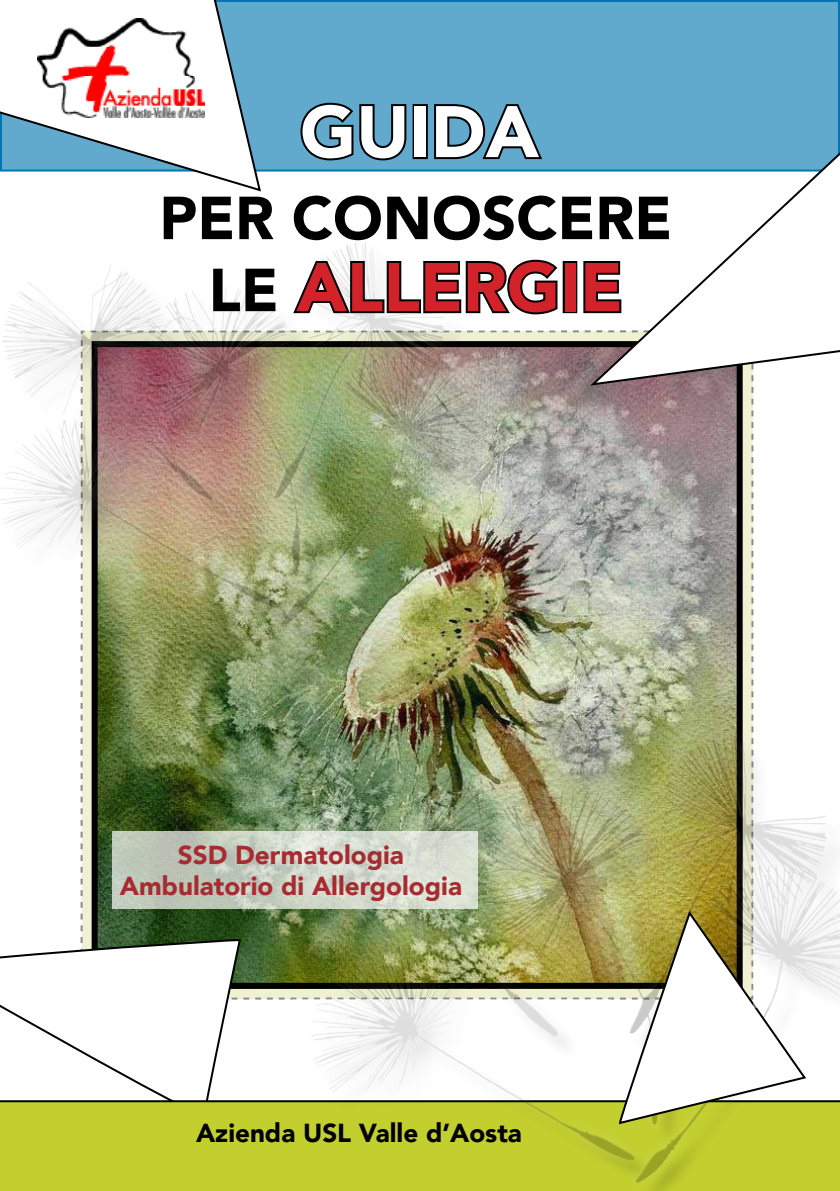
<style>
.page{position:relative;width:840px;height:1191px;background:#fff}
.page>*{position:absolute;margin:0;border:0;box-sizing:border-box;transform-origin:0 0}
.t1{font:900 72px "Avenir";color:#fff}
.t2{font:900 68px "Avenir";color:#d2232a}
.t3{font:900 60px "Avenir";color:#000}
.t4{font:900 26px/31.2px "Avenir";color:#a72c31;text-align:center}
.t5{font:900 26px "Avenir";color:#000}
.s1{font-size:60px;color:#000}
</style>
<div class="page">
<div style="left:1px;top:1px;width:837px;height:169px;background:#62aacd"></div>
<div style="left:0;top:0;width:839px;height:171px;border:2px solid #0077b2"></div>
<svg style="left:0;top:949px;width:80px;height:103px"></svg>
<svg style="left:586px;top:96px;width:253px;height:261px"></svg>
<div style="left:0;top:1100px;width:297px;height:91px;background:#c3cf2f"></div>
<div style="left:308px;top:713px;width:531px;height:478px;background:#000;opacity:.5"></div>
<img style="left:80px;top:330px;width:724px;height:793px">
<svg style="left:617px;top:913px;width:190px;height:212px"></svg>
<svg style="left:0;top:0;width:262px;height:192px"></svg>
<svg style="left:113px;top:831px;width:365px;height:78px"></svg>
<img style="left:37px;top:18px;width:167px;height:100px">
<div style="left:1px;top:224px;width:552px;height:107px;background:#fff"></div>
<svg style="left:300px;top:102px;width:107px;height:59px"></svg>
<div style="left:412px;top:104px;width:15px;height:55px;border:4px solid #000"></div>
<svg style="left:434px;top:104px;width:108px;height:56px"></svg>
<svg style="left:293px;top:257px;width:265px;height:60px"></svg>
<div style="left:562px;top:261px;width:15px;height:52px;border:4px solid #000"></div>
<svg style="left:583px;top:259px;width:40px;height:56px"></svg>
<svg style="left:753px;top:784px;width:86px;height:224px;fill:#f5f5f5"></svg>
<div style="left:292px;top:999px;width:318px;height:101px;background:#fff"></div>
<h1 class="t1" style="left:300px;top:70px;width:240px">GUIDA</h1>
<h3 class="t3" style="left:159px;top:167px;width:514px">PER CONOSCERE</h3>
<h2 class="t2" style="left:208px;top:229px;width:415px"><span class="s1">LE</span> ALLERGIE</h2>
<p class="t4" style="left:120px;top:838px;width:343px">SSD Dermatologia<br>Ambulatorio di Allergologia</p>
<p class="t5" style="left:196px;top:1110px;width:327px">Azienda USL Valle d’Aosta</p>
</div>
